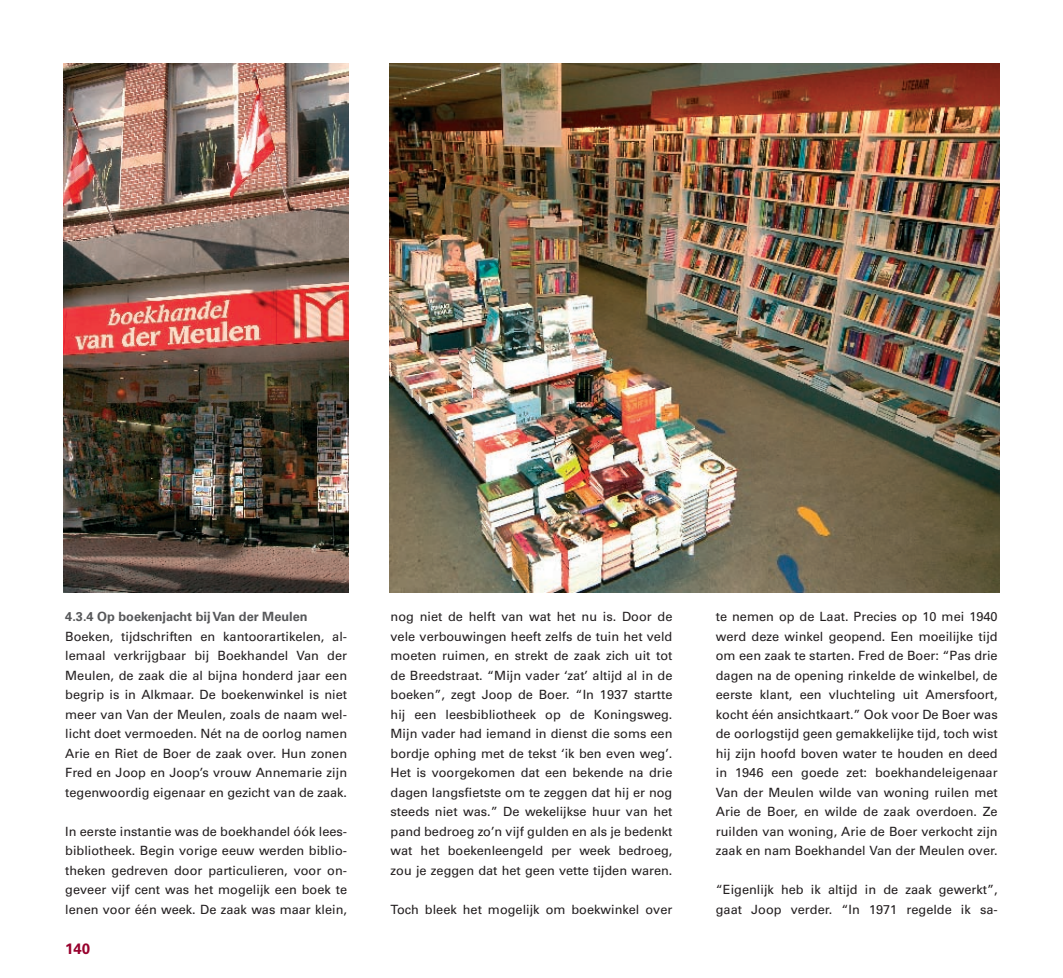
<style>
.page{position:relative;width:1063px;height:978px;background:#fff}
.page>*{position:absolute;margin:0;border:0;box-sizing:border-box;transform-origin:0 0}
.t1{font:700 15px "Univers";color:#98012d}
.t2{font:12.75px/19.5px "Univers";color:#231f20;text-align:justify}
.t3{font:700 12.75px "Univers";color:#57585a}
</style>
<div class="page">
<img style="left:64px;top:64px;width:285px;height:528px">
<img style="left:389px;top:64px;width:610px;height:528px">
<p class="t3" style="left:65px;top:609px;width:244px">4.3.4 Op boekenjacht bij Van der Meulen</p>
<p class="t2" style="left:65px;top:626px;width:283px">Boeken, tijdschriften en kantoorartikelen, al&shy;lemaal verkrijgbaar bij Boekhandel Van der Meulen, de zaak die al bijna honderd jaar een begrip is in Alkmaar. De boekenwinkel is niet meer van Van der Meulen, zoals de naam wel&shy;licht doet vermoeden. Nét na de oorlog namen Arie en Riet de Boer de zaak over. Hun zonen Fred en Joop en Joop’s vrouw Annemarie zijn tegenwoordig eigenaar en gezicht van de zaak.</p>
<p class="t2" style="left:65px;top:821px;width:283px">In eerste instantie was de boekhandel óók lees&shy;bibliotheek. Begin vorige eeuw werden biblio&shy;theken gedreven door particulieren, voor on&shy;geveer vijf cent was het mogelijk een boek te lenen voor één week. De zaak was maar klein,</p>
<p class="t1" style="left:65px;top:940px;width:27px">140</p>
<p class="t2" style="left:391px;top:607px;width:283px">nog niet de helft van wat het nu is. Door de vele verbouwingen heeft zelfs de tuin het veld moeten ruimen, en strekt de zaak zich uit tot de Breedstraat. “Mijn vader ‘zat’ altijd al in de boeken”, zegt Joop de Boer. “In 1937 startte hij een leesbibliotheek op de Koningsweg.<br>Mijn vader had iemand in dienst die soms een bordje ophing met de tekst ‘ik ben even weg’.<br>Het is voorgekomen dat een bekende na drie dagen langsfietste om te zeggen dat hij er nog steeds niet was.” De wekelijkse huur van het pand bedroeg zo’n vijf gulden en als je bedenkt wat het boekenleengeld per week bedroeg, zou je zeggen dat het geen vette tijden waren.</p>
<p class="t2" style="left:391px;top:899px;width:283px">Toch bleek het mogelijk om boekwinkel over</p>
<p class="t2" style="left:716px;top:607px;width:283px">te nemen op de Laat. Precies op 10 mei 1940 werd deze winkel geopend. Een moeilijke tijd om een zaak te starten. Fred de Boer: “Pas drie dagen na de opening rinkelde de winkelbel, de eerste klant, een vluchteling uit Amersfoort, kocht één ansichtkaart.” Ook voor De Boer was de oorlogstijd geen gemakkelijke tijd, toch wist hij zijn hoofd boven water te houden en deed in 1946 een goede zet: boekhandeleigenaar Van der Meulen wilde van woning ruilen met Arie de Boer, en wilde de zaak overdoen. Ze ruilden van woning, Arie de Boer verkocht zijn zaak en nam Boekhandel Van der Meulen over.</p>
<p class="t2" style="left:716px;top:880px;width:283px">“Eigenlijk heb ik altijd in de zaak gewerkt”, gaat Joop verder. “In 1971 regelde ik sa-</p>
</div>
